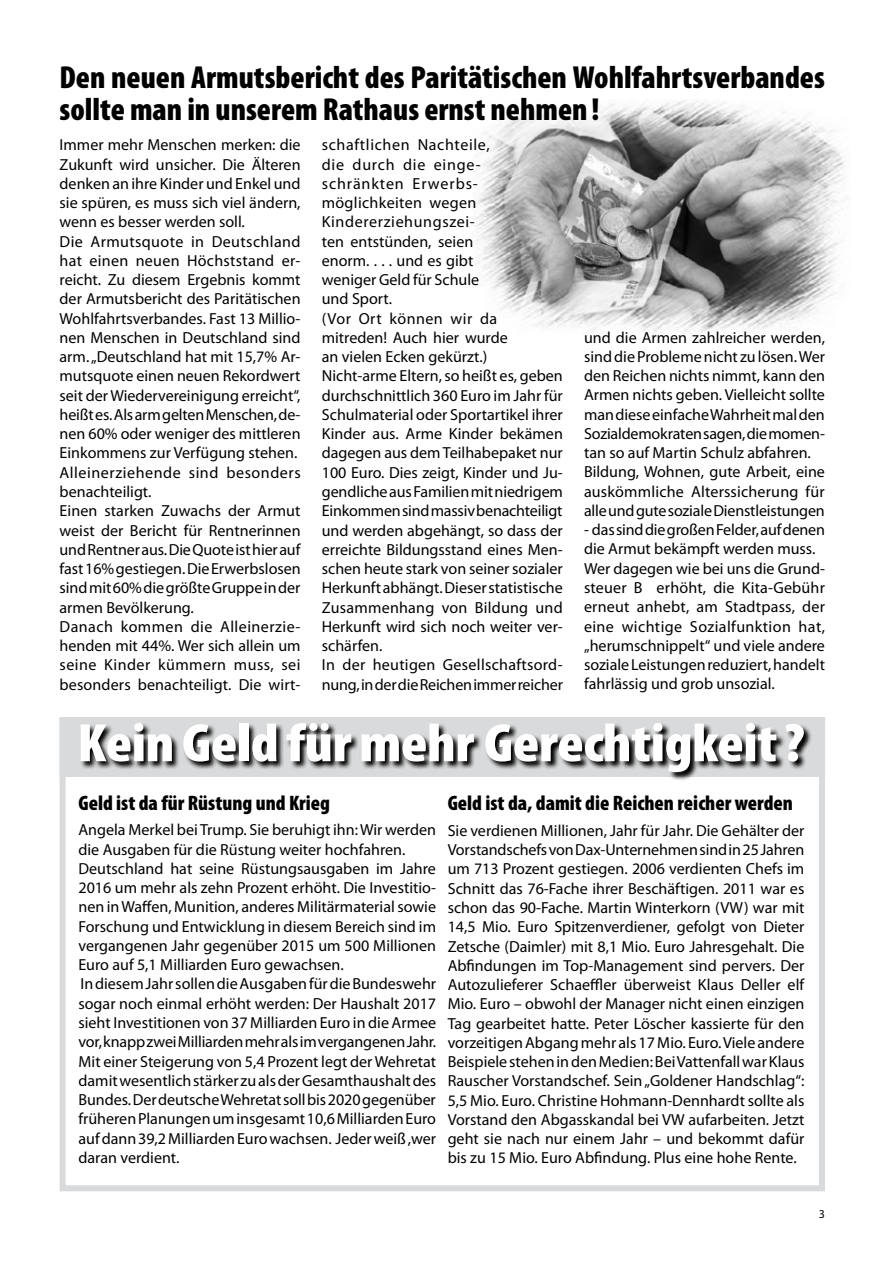
<style>
.page{position:relative;width:893px;height:1263px;background:#fff}
.page>*{position:absolute;margin:0;border:0;box-sizing:border-box;transform-origin:0 0}
.t1{font:900 condensed 54.45px "Myriad Pro";letter-spacing:-.01em;color:#fff;scale:1.1 1}
.t2{font:900 condensed 31.95px/31.8px "Myriad Pro";color:#000}
.t3{font:900 condensed 21px "Myriad Pro";color:#000}
.t4{font:16.05px/19.2px "Myriad Pro";color:#000}
.t5{font:12px "Myriad Pro";color:#000}
</style>
<div class="page">
<img style="left:472px;top:100px;width:373px;height:233px">
<div style="left:60px;top:717px;width:765px;height:474px;border:6px solid #d9dadb"></div>
<div style="left:60px;top:717px;width:765px;height:60px;background:#d9dadb"></div>
<svg style="left:80px;top:722px;width:732px;height:59px"></svg>
<h2 class="t2" style="left:60px;top:62px;width:767px">Den neuen Armutsbericht des Paritätischen Wohlfahrtsverbandes sollte man in unserem Rathaus ernst nehmen !</h2>
<p class="t4" style="left:60px;top:135px;width:243px">Immer mehr Menschen merken: die Zukunft wird unsicher. Die Älteren denken an ihre Kinder und Enkel und sie spüren, es muss sich viel ändern, wenn es besser werden soll.<br>Die Armutsquote in Deutschland hat einen neuen Höchststand er&shy;reicht. Zu diesem Ergebnis kommt der Armutsbericht des Paritätischen Wohlfahrtsverbandes. Fast 13 Millio&shy;nen Menschen in Deutschland sind arm. „Deutschland hat mit 15,7% Ar&shy;mutsquote einen neuen Rekordwert seit der Wiedervereinigung erreicht“, heißt es. Als arm gelten Menschen, de&shy;nen 60% oder weniger des mittleren Einkommens zur Verfügung stehen.<br>Alleinerziehende sind besonders benachteiligt.<br>Einen starken Zuwachs der Armut weist der Bericht für Rentnerinnen und Rentner aus. Die Quote ist hier auf fast 16% gestiegen. Die Erwerbslosen sind mit 60% die größte Gruppe in der armen Bevölkerung.<br>Danach kommen die Alleinerzie&shy;henden mit 44%. Wer sich allein um seine Kinder kümmern muss, sei besonders benachteiligt. Die wirt-</p>
<p class="t4" style="left:322px;top:135px;width:243px">schaftlichen Nachteile,<br>die durch die einge&shy;schränkten Erwerbs&shy;möglichkeiten wegen<br>Kindererziehungszei-<br>ten entstünden, seien<br>enorm. . . . und es gibt<br>weniger Geld für Schule<br>und Sport.<br>(Vor Ort können wir da mitreden! Auch hier wurde<br>an vielen Ecken gekürzt.)<br>Nicht-arme Eltern, so heißt es, geben durchschnittlich 360 Euro im Jahr für<br>Schulmaterial oder Sportartikel ihrer<br>Kinder aus. Arme Kinder bekämen dagegen aus dem Teilhabepaket nur<br>100 Euro. Dies zeigt, Kinder und Ju&shy;gendliche aus Familien mit niedrigem<br>Einkommen sind massiv benachteiligt und werden abgehängt, so dass der erreichte Bildungsstand eines Men&shy;schen heute stark von seiner sozialer<br>Herkunft abhängt. Dieser statistische<br>Zusammenhang von Bildung und<br>Herkunft wird sich noch weiter ver&shy;schärfen.<br>In der heutigen Gesellschaftsord&shy;nung, in der die Reichen immer reicher</p>
<p class="t4" style="left:584px;top:327px;width:243px">und die Armen zahlreicher werden, sind die Probleme nicht zu lösen. Wer den Reichen nichts nimmt, kann den Armen nichts geben. Vielleicht sollte man diese einfache Wahrheit mal den Sozialdemokraten sagen, die momen&shy;tan so auf Martin Schulz abfahren.<br>Bildung, Wohnen, gute Arbeit, eine auskömmliche Alterssicherung für alle und gute soziale Dienstleistungen</p>
<p class="t4" style="left:584px;top:520px;width:243px">- das sind die großen Felder, auf denen die Armut bekämpft werden muss.<br>Wer dagegen wie bei uns die Grund&shy;steuer B erhöht, die Kita-Gebühr erneut anhebt, am Stadtpass, der eine wichtige Sozialfunktion hat, „herumschnippelt“ und viele andere soziale Leistungen reduziert, handelt fahrlässig und grob unsozial.</p>
<h1 class="t1" style="left:77px;top:713px;width:663px">Kein Geld für mehr Gerechtigkeit ?</h1>
<h3 class="t3" style="left:448px;top:791px;width:347px">Geld ist da, damit die Reichen reicher werden</h3>
<p class="t4" style="left:448px;top:821px;width:358px;text-align:justify">Sie verdienen Millionen, Jahr für Jahr. Die Gehälter der Vorstandschefs von Dax-Unternehmen sind in 25 Jahren um 713 Prozent gestiegen. 2006 verdienten Chefs im Schnitt das 76-Fache ihrer Beschäftigen. 2011 war es schon das 90-Fache. Martin Winterkorn (VW) war mit 14,5 Mio. Euro Spitzenverdiener, gefolgt von Dieter Zetsche (Daimler) mit 8,1 Mio. Euro Jahresgehalt. Die Abfindungen im Top-Management sind pervers. Der Autozulieferer Schaeffler überweist Klaus Deller elf Mio. Euro – obwohl der Manager nicht einen einzigen Tag gearbeitet hatte. Peter Löscher kassierte für den vorzeitigen Abgang mehr als 17 Mio. Euro. Viele andere Beispiele stehen in den Medien: Bei Vattenfall war Klaus Rauscher Vorstandschef. Sein „Goldener Handschlag“:<br>5,5 Mio. Euro. Christine Hohmann-Dennhardt sollte als Vorstand den Abgasskandal bei VW aufarbeiten. Jetzt geht sie nach nur einem Jahr – und bekommt dafür bis zu 15 Mio. Euro Abfindung. Plus eine hohe Rente.</p>
<h3 class="t3" style="left:78px;top:791px;width:253px">Geld ist da für Rüstung und Krieg</h3>
<p class="t4" style="left:78px;top:820px;width:359px">Angela Merkel bei Trump. Sie beruhigt ihn: Wir werden die Ausgaben für die Rüstung weiter hochfahren.<br>Deutschland hat seine Rüstungsausgaben im Jahre 2016 um mehr als zehn Prozent erhöht. Die Investitio&shy;nen in Waffen, Munition, anderes Militärmaterial sowie Forschung und Entwicklung in diesem Bereich sind im vergangenen Jahr gegenüber 2015 um 500 Millionen Euro auf 5,1 Milliarden Euro gewachsen.<br>In diesem Jahr sollen die Ausgaben für die Bundeswehr sogar noch einmal erhöht werden: Der Haushalt 2017 sieht Investitionen von 37 Milliarden Euro in die Armee vor, knapp zwei Milliarden mehr als im vergangenen Jahr.<br>Mit einer Steigerung von 5,4 Prozent legt der Wehretat damit wesentlich stärker zu als der Gesamthaushalt des Bundes. Der deutsche Wehretat soll bis 2020 gegenüber früheren Planungen um insgesamt 10,6 Milliarden Euro auf dann 39,2 Milliarden Euro wachsen. Jeder weiß ,wer daran verdient.</p>
<p class="t5" style="left:819px;top:1206px;width:8px">3</p>
</div>
